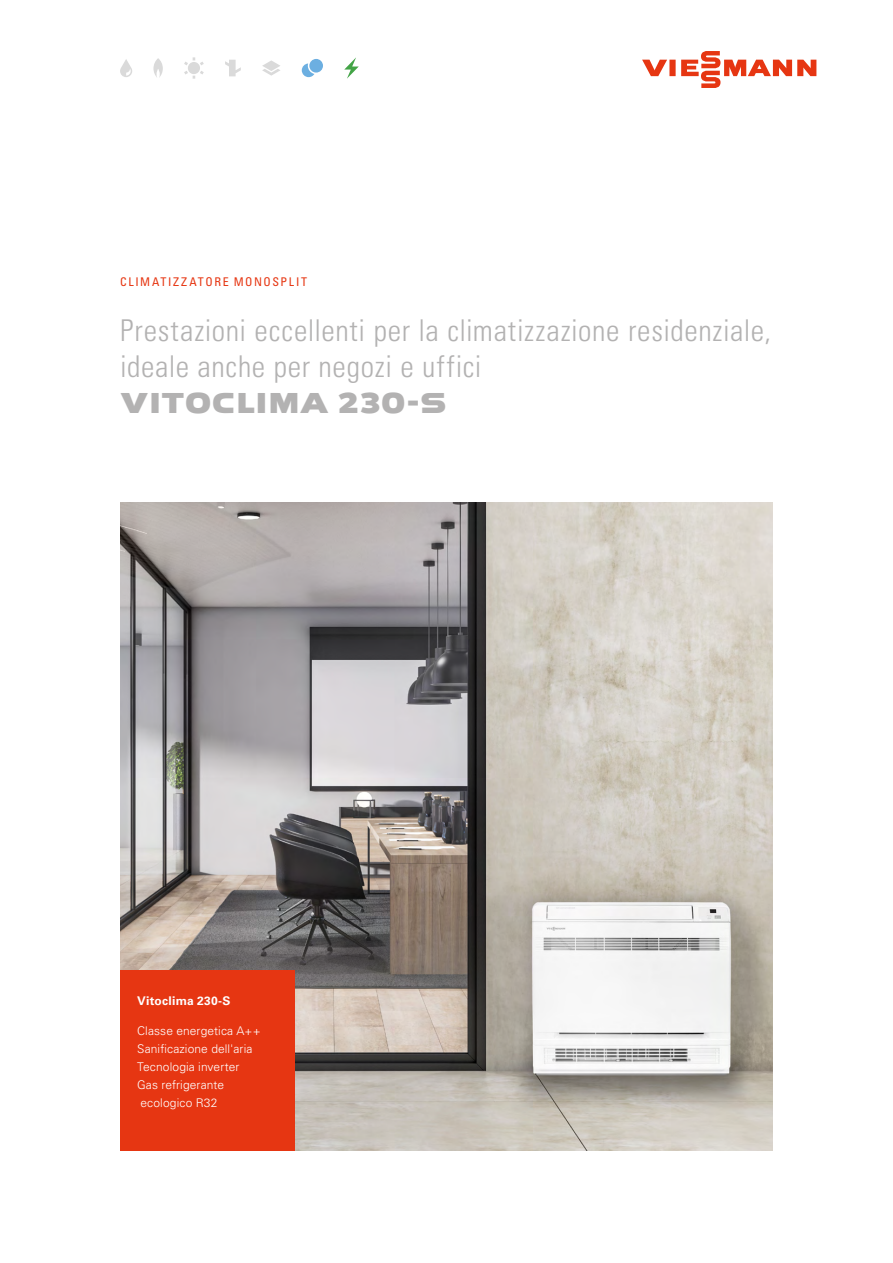
<style>
.page{position:relative;width:893px;height:1263px;background:#fff}
.page>*{position:absolute;margin:0;border:0;box-sizing:border-box;transform-origin:0 0}
.t1{font:30px/36px "Univers LTCYR 47 Light Cond";letter-spacing:.02em;color:#b3b2b2}
.t2{font:700 30px "Viessmann";letter-spacing:.01em;color:#b3b2b2}
.t3{font:300 12px/18px "Univers LTCYR 45";letter-spacing:.01em;color:#fff}
.t4{font:condensed 12px "Univers LTCYR 57";letter-spacing:.135em;color:#e63612}
.t5{font:700 12px "Univers LTCYR 65";letter-spacing:.02em;color:#fff}
</style>
<div class="page">
<img style="left:120px;top:503px;width:653px;height:648px">
<div style="left:120px;top:971px;width:174px;height:180px;background:#e63612"></div>
<svg style="left:642px;top:51px;width:174px;height:37px"></svg>
<svg style="left:302px;top:59px;width:21px;height:18px"></svg>
<svg style="left:344px;top:57px;width:15px;height:22px"></svg>
<svg style="left:184px;top:57px;width:20px;height:22px"></svg>
<svg style="left:225px;top:60px;width:16px;height:16px"></svg>
<svg style="left:262px;top:60px;width:18px;height:16px"></svg>
<svg style="left:153px;top:58px;width:10px;height:19px"></svg>
<svg style="left:120px;top:59px;width:12px;height:18px"></svg>
<p class="t4" style="left:120px;top:274px;width:189px">CLIMATIZZATORE MONOSPLIT</p>
<h1 class="t1" style="left:120px;top:310px;width:652px">Prestazioni eccellenti per la climatizzazione residenziale, ideale anche per negozi e uffici</h1>
<h1 class="t2" style="left:120px;top:382px;width:328px">VITOCLIMA 230-S</h1>
<p class="t5" style="left:137px;top:992px;width:95px">Vitoclima 230-S</p>
<p class="t3" style="left:137px;top:1021px;width:125px">Classe energetica A++<br>Sanificazione dell'aria<br>Tecnologia inverter<br>Gas refrigerante ecologico R32</p>
</div>
